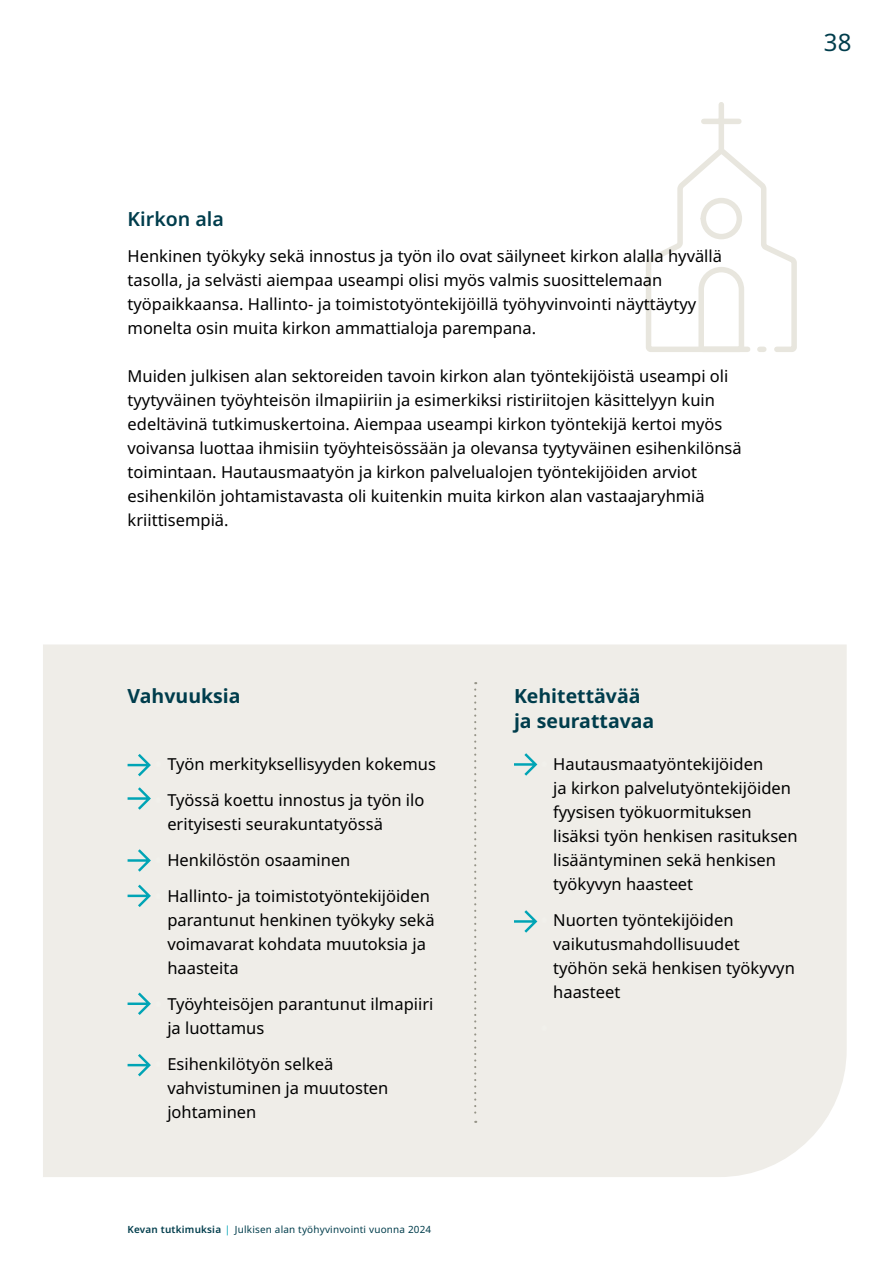
<style>
.page{position:relative;width:893px;height:1263px;background:#fff}
.page>*{position:absolute;margin:0;border:0;box-sizing:border-box;transform-origin:0 0}
.t1{font:24px "Noto Sans";color:#003d4c}
.Uusi_H4{font:700 19.5px/25.5px "Noto Sans";color:#003d4c}
.Uusi_H4-2{font:600 19.5px "Noto Sans";color:#003d4c}
.Leipis_Noto_Sans_Regular_11_16{font:16.5px/24px "Noto Sans";color:#000}
.Leipis_bullet_kevyt_hiekka{font:16.5px/24px "Noto Sans";color:#000}
.t2{font:9.9px "Noto Sans";letter-spacing:.02em;color:#003d4c}
.s1{font-size:24px;color:#f1f0eb}
.s2{font-weight:600}
.s3{color:#00a4b5}
</style>
<div class="page">
<div style="left:704px;top:119px;width:35px;height:5px;background:#e8e6de"></div>
<div style="left:719px;top:105px;width:5px;height:45px;background:#e8e6de"></div>
<svg style="left:646px;top:143px;width:151px;height:209px"></svg>
<div style="left:43px;top:644px;width:804px;height:533px;background:#efede8"></div>
<svg style="left:128px;top:754px;width:23px;height:22px"></svg>
<svg style="left:128px;top:787px;width:23px;height:23px"></svg>
<svg style="left:128px;top:849px;width:23px;height:23px"></svg>
<svg style="left:128px;top:885px;width:23px;height:22px"></svg>
<svg style="left:128px;top:992px;width:23px;height:23px"></svg>
<svg style="left:128px;top:1054px;width:23px;height:22px"></svg>
<svg style="left:474px;top:682px;width:2px;height:441px"></svg>
<svg style="left:514px;top:753px;width:23px;height:23px"></svg>
<svg style="left:514px;top:910px;width:23px;height:23px"></svg>
<h1 class="t1" style="left:824px;top:25px;width:29px">38</h1>
<p class="Uusi_H4-2" style="left:128px;top:206px;width:98px">Kirkon ala</p>
<p class="Leipis_Noto_Sans_Regular_11_16" style="left:128px;top:245px;width:596px">Henkinen työkyky sekä innostus ja työn ilo ovat säilyneet kirkon alalla hyvällä tasolla, ja selvästi aiempaa useampi olisi myös valmis suosittelemaan työpaikkaansa. Hallinto- ja toimistotyöntekijöillä työhyvinvointi näyttäytyy monelta osin muita kirkon ammattialoja parempana.</p>
<p class="Leipis_Noto_Sans_Regular_11_16" style="left:128px;top:365px;width:616px">Muiden julkisen alan sektoreiden tavoin kirkon alan työntekijöistä useampi oli tyytyväinen työyhteisön ilmapiiriin ja esimerkiksi ristiriitojen käsittelyyn kuin edeltävinä tutkimuskertoina. Aiempaa useampi kirkon työntekijä kertoi myös voivansa luottaa ihmisiin työyhteisössään ja olevansa tyytyväinen esihenkilönsä toimintaan. Hautausmaatyön ja kirkon palvelualojen työntekijöiden arviot esihenkilön johtamistavasta oli kuitenkin muita kirkon alan vastaajaryhmiä kriittisempiä.</p>
<p class="Uusi_H4" style="left:128px;top:683px;width:115px">Vahvuuksia</p>
<p class="Uusi_H4" style="left:514px;top:683px;width:142px">Kehitettävää ja seurattavaa</p>
<p class="Leipis_bullet_kevyt_hiekka" style="left:154px;top:752px;width:284px"><span class="s1">•</span> Työn merkityksellisyyden kokemus</p>
<p class="Leipis_bullet_kevyt_hiekka" style="left:167px;top:788px;width:259px;text-indent:-14px"><span class="s1">•</span> Työssä koettu innostus ja työn ilo erityisesti seurakuntatyössä</p>
<p class="Leipis_bullet_kevyt_hiekka" style="left:154px;top:848px;width:198px"><span class="s1">•</span> Henkilöstön osaaminen</p>
<p class="Leipis_bullet_kevyt_hiekka" style="left:167px;top:884px;width:269px;text-indent:-14px"><span class="s1">•</span> Hallinto- ja toimistotyöntekijöiden parantunut henkinen työkyky sekä voimavarat kohdata muutoksia ja haasteita</p>
<p class="Leipis_bullet_kevyt_hiekka" style="left:167px;top:992px;width:268px;text-indent:-14px"><span class="s1">•</span> Työyhteisöjen parantunut ilmapiiri ja luottamus</p>
<p class="Leipis_bullet_kevyt_hiekka" style="left:167px;top:1052px;width:223px;text-indent:-14px"><span class="s1">•</span> Esihenkilötyön selkeä vahvistuminen ja muutosten johtaminen</p>
<p class="t2" style="left:128px;top:1223px;width:305px"><span class="s2">Kevan tutkimuksia</span> <span class="s3">|</span> Julkisen alan työhyvinvointi vuonna 2024</p>
<p class="Leipis_bullet_kevyt_hiekka" style="left:553px;top:752px;width:246px;text-indent:-14px"><span class="s1">•</span> Hautausmaatyöntekijöiden<br>ja kirkon palvelutyöntekijöiden fyysisen työkuormituksen lisäksi työn henkisen rasituksen lisääntyminen sekä henkisen työkyvyn haasteet</p>
<p class="Leipis_bullet_kevyt_hiekka" style="left:553px;top:908px;width:243px;text-indent:-14px"><span class="s1">•</span> Nuorten työntekijöiden vaikutusmahdollisuudet työhön sekä henkisen työkyvyn haasteet</p>
</div>
